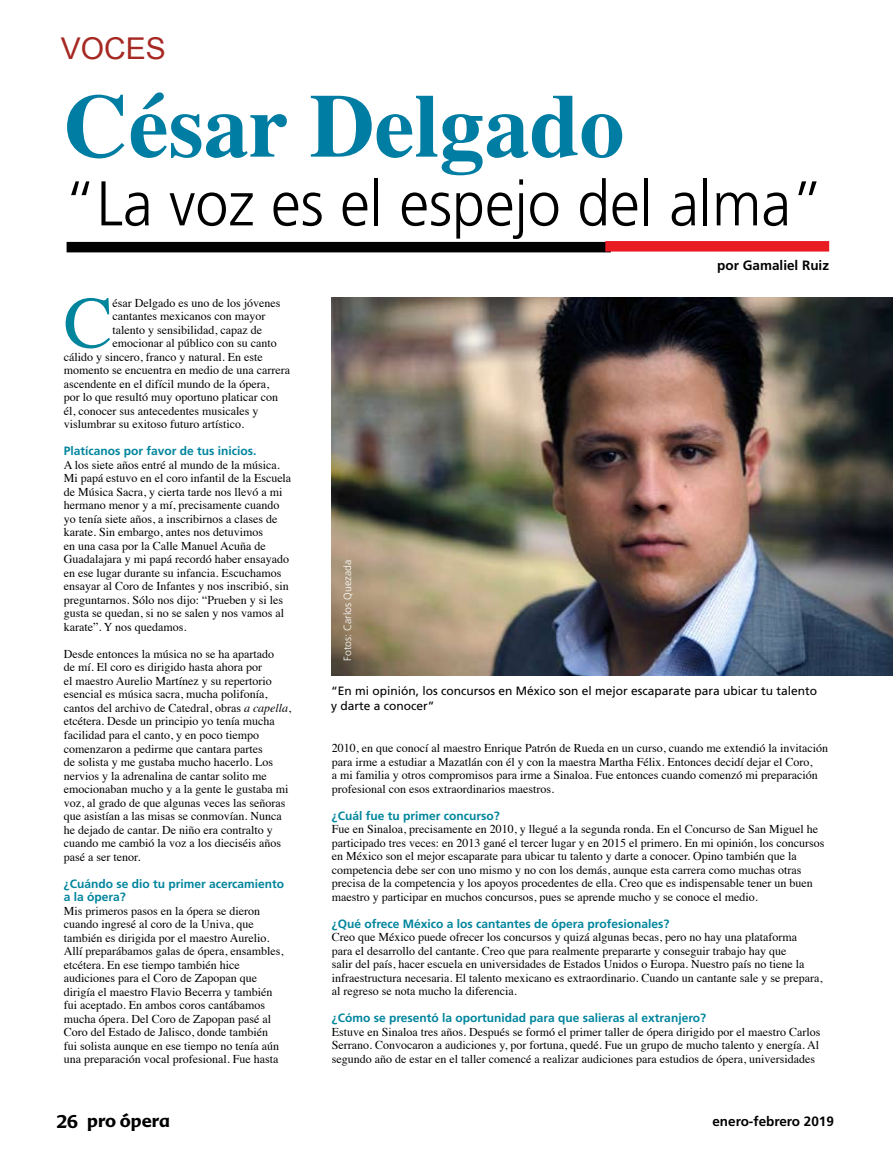
<style>
.page{position:relative;width:893px;height:1170px;background:#fff}
.page>*{position:absolute;margin:0;border:0;box-sizing:border-box;transform-origin:0 0}
.t1{font:700 90px "Times";color:#007da2}
.t2{font:73.2px "Times";color:#00859d}
.t3{font:300 63px "Frutiger";color:#000;scale:.94 1}
.t4{font:30px "Arial";color:#a62822}
.t5{font:700 18px "Advert";color:#000}
.t6{font:700 13.5px "Frutiger";color:#000}
.t7{font:12px/13.5px "Times";color:#000}
.t8{font:700 12px/13.5px "Frutiger";color:#00859d}
.t9{font:12px/15px "Frutiger";color:#000}
.t10{font:300 10.5px "Frutiger";color:#fff}
.s1{font-style:italic}
</style>
<div class="page">
<img style="left:332px;top:297px;width:561px;height:378px">
<div style="left:67px;top:242px;width:544px;height:10px;background:#000"></div>
<div style="left:605px;top:241px;width:224px;height:10px;background:#e91c23"></div>
<h3 class="t4" style="left:61px;top:29px;width:107px">VOCES</h3>
<h1 class="t1" style="left:64px;top:40px;width:562px">César Delgado</h1>
<h3 class="t3" style="left:64px;top:168px;width:810px">“La voz es el espejo del alma”</h3>
<h2 class="t2" style="left:64px;top:254px;width:50px">C</h2>
<p class="t7" style="left:113px;top:295px;width:169px">ésar Delgado es uno de los jóvenes</p>
<p class="t7" style="left:113px;top:308px;width:154px">cantantes mexicanos con mayor</p>
<p class="t7" style="left:113px;top:322px;width:151px">talento y sensibilidad, capaz de</p>
<p class="t7" style="left:113px;top:335px;width:166px">emocionar al público con su canto</p>
<p class="t7" style="left:64px;top:349px;width:200px">cálido y sincero, franco y natural. En este</p>
<p class="t7" style="left:64px;top:362px;width:228px">momento se encuentra en medio de una carrera</p>
<p class="t7" style="left:64px;top:376px;width:207px">ascendente en el difícil mundo de la ópera,</p>
<p class="t7" style="left:64px;top:389px;width:216px">por lo que resultó muy oportuno platicar con</p>
<p class="t7" style="left:64px;top:403px;width:196px">él, conocer sus antecedentes musicales y</p>
<p class="t7" style="left:64px;top:416px;width:182px">vislumbrar su exitoso futuro artístico.</p>
<p class="t8" style="left:64px;top:444px;width:194px">Platícanos por favor de tus inicios.</p>
<p class="t7" style="left:64px;top:457px;width:229px">A los siete años entré al mundo de la música.<br>Mi papá estuvo en el coro infantil de la Escuela de Música Sacra, y cierta tarde nos llevó a mi hermano menor y a mí, precisamente cuando yo tenía siete años, a inscribirnos a clases de karate. Sin embargo, antes nos detuvimos<br>en una casa por la Calle Manuel Acuña de Guadalajara y mi papá recordó haber ensayado en ese lugar durante su infancia. Escuchamos ensayar al Coro de Infantes y nos inscribió, sin preguntarnos. Sólo nos dijo: “Prueben y si les gusta se quedan, si no se salen y nos vamos al karate”. Y nos quedamos.</p>
<p class="t7" style="left:64px;top:646px;width:229px">Desde entonces la música no se ha apartado<br>de mí. El coro es dirigido hasta ahora por<br>el maestro Aurelio Martínez y su repertorio esencial es música sacra, mucha polifonía, cantos del archivo de Catedral, obras <span class="s1">a capella</span>, etcétera. Desde un principio yo tenía mucha facilidad para el canto, y en poco tiempo comenzaron a pedirme que cantara partes<br>de solista y me gustaba mucho hacerlo. Los nervios y la adrenalina de cantar solito me emocionaban mucho y a la gente le gustaba mi voz, al grado de que algunas veces las señoras que asistían a las misas se conmovían. Nunca he dejado de cantar. De niño era contralto y cuando me cambió la voz a los dieciséis años pasé a ser tenor.</p>
<p class="t8" style="left:64px;top:876px;width:222px">¿Cuándo se dio tu primer acercamiento a la ópera?</p>
<p class="t7" style="left:64px;top:902px;width:221px">Mis primeros pasos en la ópera se dieron cuando ingresé al coro de la Univa, que también es dirigida por el maestro Aurelio.<br>Allí preparábamos galas de ópera, ensambles, etcétera. En ese tiempo también hice audiciones para el Coro de Zapopan que dirigía el maestro Flavio Becerra y también fui aceptado. En ambos coros cantábamos mucha ópera. Del Coro de Zapopan pasé al Coro del Estado de Jalisco, donde también fui solista aunque en ese tiempo no tenía aún una preparación vocal profesional. Fue hasta</p>
<p class="t10" style="left:342px;top:660px;width:102px;rotate:-90deg">Fotos: Carlos Quezada</p>
<p class="t6" style="left:717px;top:257px;width:113px">por Gamaliel Ruiz</p>
<p class="t9" style="left:331px;top:683px;width:488px">“En mi opinión, los concursos en México son el mejor escaparate para ubicar tu talento y darte a conocer”</p>
<p class="t7" style="left:332px;top:740px;width:498px">2010, en que conocí al maestro Enrique Patrón de Rueda en un curso, cuando me extendió la invitación para irme a estudiar a Mazatlán con él y con la maestra Martha Félix. Entonces decidí dejar el Coro,<br>a mi familia y otros compromisos para irme a Sinaloa. Fue entonces cuando comenzó mi preparación profesional con esos extraordinarios maestros.</p>
<p class="t8" style="left:332px;top:808px;width:170px">¿Cuál fue tu primer concurso?</p>
<p class="t7" style="left:332px;top:821px;width:494px">Fue en Sinaloa, precisamente en 2010, y llegué a la segunda ronda. En el Concurso de San Miguel he participado tres veces: en 2013 gané el tercer lugar y en 2015 el primero. En mi opinión, los concursos en México son el mejor escaparate para ubicar tu talento y darte a conocer. Opino también que la competencia debe ser con uno mismo y no con los demás, aunque esta carrera como muchas otras precisa de la competencia y los apoyos procedentes de ella. Creo que es indispensable tener un buen maestro y participar en muchos concursos, pues se aprende mucho y se conoce el medio.</p>
<p class="t8" style="left:332px;top:916px;width:339px">¿Qué ofrece México a los cantantes de ópera profesionales?</p>
<p class="t7" style="left:332px;top:929px;width:492px">Creo que México puede ofrecer los concursos y quizá algunas becas, pero no hay una plataforma<br>para el desarrollo del cantante. Creo que para realmente prepararte y conseguir trabajo hay que<br>salir del país, hacer escuela en universidades de Estados Unidos o Europa. Nuestro país no tiene la infraestructura necesaria. El talento mexicano es extraordinario. Cuando un cantante sale y se prepara, al regreso se nota mucho la diferencia.</p>
<p class="t8" style="left:332px;top:1011px;width:376px">¿Cómo se presentó la oportunidad para que salieras al extranjero?</p>
<p class="t7" style="left:332px;top:1024px;width:490px;text-align:justify">Estuve en Sinaloa tres años. Después se formó el primer taller de ópera dirigido por el maestro Carlos Serrano. Convocaron a audiciones y, por fortuna, quedé. Fue un grupo de mucho talento y energía. Al segundo año de estar en el taller comencé a realizar audiciones para estudios de ópera, universidades</p>
<h3 class="t5" style="left:56px;top:1109px;width:115px">26 pro ópera</h3>
<p class="t6" style="left:712px;top:1113px;width:123px">enero-febrero 2019</p>
</div>
